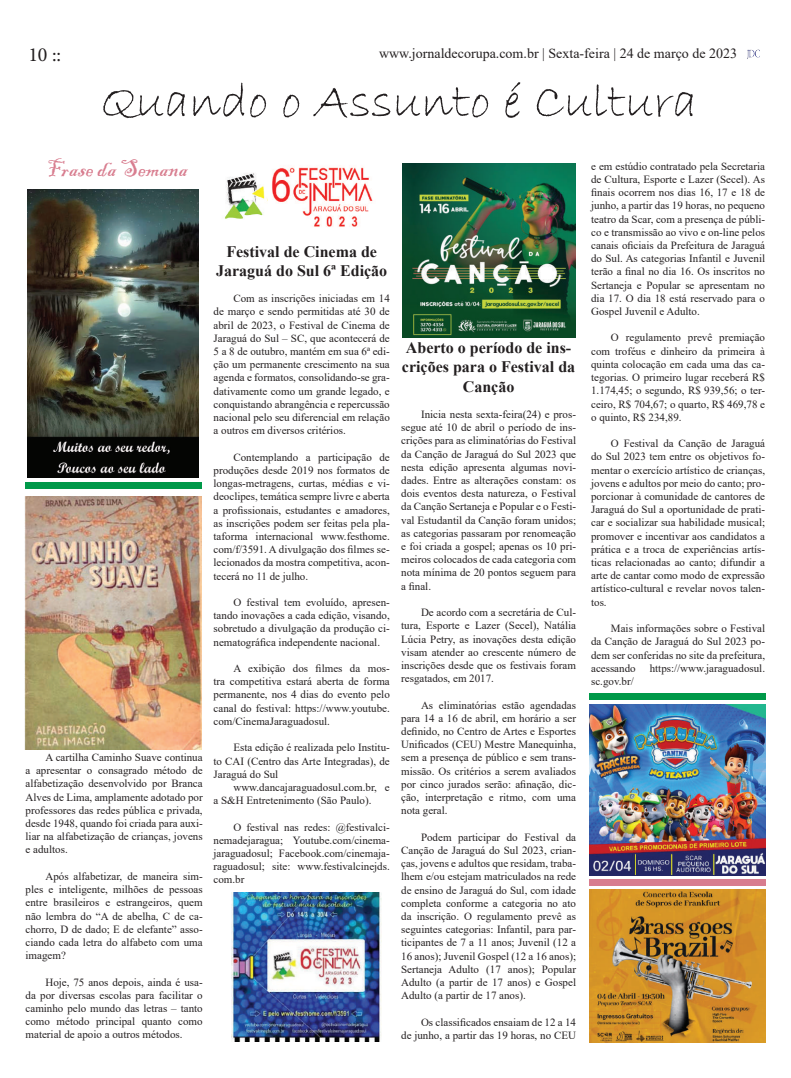
<style>
.page{position:relative;width:791px;height:1078px;background:#fff}
.page>*{position:absolute;margin:0;border:0;box-sizing:border-box;transform-origin:0 0}
.t1{font:50px "Bradley Hand ITC";color:#231f20}
.t2{font:25px "Blackadder ITC";color:#d87d8f}
.t3{font:20px "Minion Pro";color:#231f20}
.t4{font:700 16px/19.2px "Times New Roman";color:#231f20;text-align:center}
.t5{font:14px "Times New Roman";color:#231f20}
.t6{font:11px/13.2px "Times New Roman";color:#231f20;text-align:justify}
</style>
<div class="page">
<svg style="left:747px;top:50px;width:13px;height:9px"></svg>
<div style="left:26px;top:482px;width:176px;height:7px;background:#009949"></div>
<div style="left:590px;top:878px;width:176px;height:7px;background:#d87d8f"></div>
<img style="left:27px;top:189px;width:171px;height:288px">
<div style="left:589px;top:693px;width:176px;height:7px;background:#009949"></div>
<img style="left:24px;top:496px;width:177px;height:253px">
<img style="left:224px;top:167px;width:149px;height:60px">
<img style="left:231px;top:892px;width:151px;height:149px">
<img style="left:402px;top:163px;width:174px;height:174px">
<img style="left:590px;top:704px;width:175px;height:171px">
<img style="left:590px;top:889px;width:175px;height:152px">
<h3 class="t3" style="left:28px;top:42px;width:34px">10 ::</h3>
<p class="t5" style="left:379px;top:43px;width:360px">www.jornaldecorupa.com.br | Sexta-feira | 24 de março de 2023</p>
<h1 class="t1" style="left:100px;top:70px;width:598px">Quando o Assunto é Cultura</h1>
<h2 class="t2" style="left:46px;top:153px;width:143px">Frase da Semana</h2>
<p class="t6" style="left:591px;top:159px;width:175px">e em estúdio contratado pela Secretaria de Cultura, Esporte e Lazer (Secel). As finais ocorrem nos dias 16, 17 e 18 de junho, a partir das 19 horas, no pequeno teatro da Scar, com a presença de públi&shy;co e transmissão ao vivo e on-line pelos canais oficiais da Prefeitura de Jaraguá do Sul. As categorias Infantil e Juvenil terão a final no dia 16. Os inscritos no Sertaneja e Popular se apresentam no dia 17. O dia 18 está reservado para o Gospel Juvenil e Adulto.</p>
<p class="t6" style="left:591px;top:331px;width:175px;text-indent:20px">O regulamento prevê premiação com troféus e dinheiro da primeira à quinta colocação em cada uma das ca&shy;tegorias. O primeiro lugar receberá R$ 1.174,45; o segundo, R$ 939,56; o ter&shy;ceiro, R$ 704,67; o quarto, R$ 469,78 e o quinto, R$ 234,89.</p>
<p class="t6" style="left:591px;top:436px;width:175px;text-indent:20px">O Festival da Canção de Jaraguá do Sul 2023 tem entre os objetivos fo&shy;mentar o exercício artístico de crianças, jovens e adultos por meio do canto; pro&shy;porcionar à comunidade de cantores de Jaraguá do Sul a oportunidade de prati&shy;car e socializar sua habilidade musical; promover e incentivar aos candidatos a prática e a troca de experiências artís&shy;ticas relacionadas ao canto; difundir a arte de cantar como modo de expressão artístico-cultural e revelar novos talen&shy;tos.</p>
<p class="t6" style="left:591px;top:621px;width:175px;text-indent:20px">Mais informações sobre o Festival da Canção de Jaraguá do Sul 2023 po&shy;dem ser conferidas no site da prefeitura, acessando</p>
<h3 class="t4" style="left:216px;top:241px;width:173px">Festival de Cinema de<br>Jaraguá do Sul 6ª Edição</h3>
<p class="t6" style="left:214px;top:291px;width:178px;text-indent:20px">Com as inscrições iniciadas em 14 de março e sendo permitidas até 30 de abril de 2023, o Festival de Cinema de Jaraguá do Sul – SC, que acontecerá de 5 a 8 de outubro, mantém em sua 6ª edi&shy;ção um permanente crescimento na sua agenda e formatos, consolidando-se gra&shy;dativamente como um grande legado, e conquistando abrangência e repercussão nacional pelo seu diferencial em relação a outros em diversos critérios.</p>
<p class="t6" style="left:214px;top:450px;width:178px;text-indent:20px">Contemplando a participação de produções desde 2019 nos formatos de longas-metragens, curtas, médias e vi&shy;deoclipes, temática sempre livre e aberta a profissionais, estudantes e amadores, as inscrições podem ser feitas pela pla&shy;taforma internacional www.festhome. com/f/3591. A divulgação dos filmes se&shy;lecionados da mostra competitiva, acon&shy;tecerá no 11 de julho.</p>
<p class="t6" style="left:214px;top:595px;width:178px;text-indent:20px">O festival tem evoluído, apresen&shy;tando inovações a cada edição, visando, sobretudo a divulgação da produção ci&shy;nematográfica independente nacional.</p>
<p class="t6" style="left:214px;top:661px;width:178px;text-indent:20px">A exibição dos filmes da mos&shy;tra competitiva estará aberta de forma permanente, nos 4 dias do evento pelo canal do festival: https://www.youtube. com/CinemaJaraguadosul.</p>
<p class="t6" style="left:214px;top:740px;width:178px;text-indent:20px">Esta edição é realizada pelo Institu&shy;to CAI (Centro das Arte Integradas), de Jaraguá do Sul</p>
<p class="t6" style="left:214px;top:780px;width:178px;text-indent:20px">www.dancajaraguadosul.com.br, e a S&amp;H Entretenimento (São Paulo).</p>
<p class="t6" style="left:214px;top:819px;width:178px;text-indent:20px">O festival nas redes: @festivalci&shy;nemadejaragua; Youtube.com/cinema&shy;jaraguadosul; Facebook.com/cinemaja&shy;raguadosul; site: www.festivalcinejds. com.br</p>
<h3 class="t4" style="left:402px;top:337px;width:175px">Aberto o período de ins&shy;crições para o Festival da<br>Canção</h3>
<p class="t6" style="left:401px;top:407px;width:176px;text-indent:20px">Inicia nesta sexta-feira(24) e pros&shy;segue até 10 de abril o período de ins&shy;crições para as eliminatórias do Festival da Canção de Jaraguá do Sul 2023 que nesta edição apresenta algumas novi&shy;dades. Entre as alterações constam: os dois eventos desta natureza, o Festival da Canção Sertaneja e Popular e o Festi&shy;val Estudantil da Canção foram unidos; as categorias passaram por renomeação e foi criada a gospel; apenas os 10 pri&shy;meiros colocados de cada categoria com nota mínima de 20 pontos seguem para a final.</p>
<p class="t6" style="left:401px;top:605px;width:176px;text-indent:20px">De acordo com a secretária de Cul&shy;tura, Esporte e Lazer (Secel), Natália Lúcia Petry, as inovações desta edição visam atender ao crescente número de inscrições desde que os festivais foram resgatados, em 2017.</p>
<p class="t6" style="left:401px;top:697px;width:176px;text-indent:20px">As eliminatórias estão agendadas para 14 a 16 de abril, em horário a ser definido, no Centro de Artes e Esportes Unificados (CEU) Mestre Manequinha, sem a presença de público e sem trans&shy;missão. Os critérios a serem avaliados por cinco jurados serão: afinação, dic&shy;ção, interpretação e ritmo, com uma nota geral.</p>
<p class="t6" style="left:401px;top:829px;width:176px;text-indent:20px">Podem participar do Festival da Canção de Jaraguá do Sul 2023, crian&shy;ças, jovens e adultos que residam, traba&shy;lhem e/ou estejam matriculados na rede de ensino de Jaraguá do Sul, com idade completa conforme a categoria no ato da inscrição. O regulamento prevê as seguintes categorias: Infantil, para par&shy;ticipantes de 7 a 11 anos; Juvenil (12 a 16 anos); Juvenil Gospel (12 a 16 anos); Sertaneja Adulto (17 anos); Popular Adulto (a partir de 17 anos) e Gospel Adulto (a partir de 17 anos).</p>
<p class="t6" style="left:401px;top:1014px;width:176px;text-align:right">Os classificados ensaiam de 12 a 14<br>de junho, a partir das 19 horas, no CEU</p>
<p class="t6" style="left:650px;top:661px;width:117px">https://www.jaraguadosul.</p>
<p class="t6" style="left:591px;top:674px;width:44px">sc.gov.br/</p>
<p class="t6" style="left:26px;top:750px;width:179px;text-indent:20px">A cartilha Caminho Suave continua a apresentar o consagrado método de alfabetização desenvolvido por Branca Alves de Lima, amplamente adotado por professores das redes pública e privada, desde 1948, quando foi criada para auxi&shy;liar na alfabetização de crianças, jovens e adultos.</p>
<p class="t6" style="left:26px;top:869px;width:179px;text-indent:20px">Após alfabetizar, de maneira sim&shy;ples e inteligente, milhões de pessoas entre brasileiros e estrangeiros, quem não lembra do “A de abelha, C de ca&shy;chorro, D de dado; E de elefante” asso&shy;ciando cada letra do alfabeto com uma imagem?</p>
<p class="t6" style="left:26px;top:974px;width:179px;text-indent:20px">Hoje, 75 anos depois, ainda é usa&shy;da por diversas escolas para facilitar o caminho pelo mundo das letras – tanto como método principal quanto como material de apoio a outros métodos.</p>
</div>
